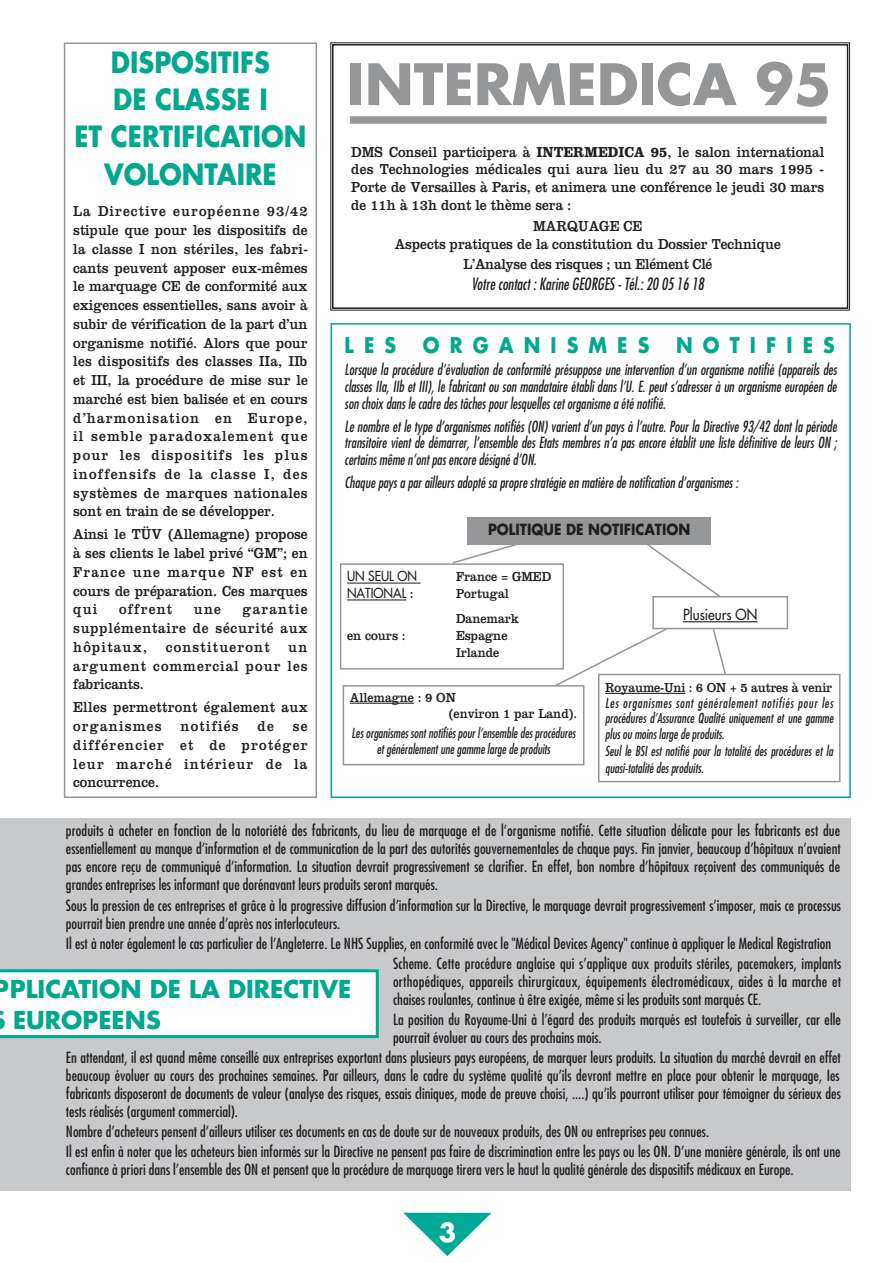
<style>
.page{position:relative;width:893px;height:1263px;background:#fff}
.page>*{position:absolute;margin:0;border:0;box-sizing:border-box;transform-origin:0 0}
.t1{font:700 55.5px "Futura";color:#949698}
.t2{font:700 28.5px/37.2px "Futura";color:#00a88e;text-align:center;scale:.9 1}
.t3{font:700 25.5px "Futura";color:#fff}
.t4{font:700 24px/31.2px "Futura";color:#00a88e}
.t5{font:700 21px "Futura";letter-spacing:.535em;color:#00a88e;scale:.9 1}
.t6{font:italic condensed 16.5px "Futura";color:#231f20;scale:.9 1}
.t7{font:condensed 15px/18px "Futura";color:#231f20}
.t8{font:15px/18.8px "Clarendon";color:#231f20;text-align:justify;scale:.9 1}
.t9{font:italic condensed 15px/16.8px "Futura";color:#231f20;text-align:justify;scale:.9 1}
.t10{font:15px/18.8px "Clarendon";letter-spacing:.025em;color:#231f20;scale:.9 1}
.t11{font:15px "Clarendon";letter-spacing:-.02em;color:#231f20;scale:.9 1}
.t12{font:700 15px "Futura";color:#231f20;scale:.9 1}
.t13{font:15px "Clarendon";letter-spacing:.09em;color:#231f20;scale:.9 1}
.t14{font:15px "Futura";color:#231f20;scale:.9 1}
.t15{font:italic condensed 13.5px/16.4px "Futura";color:#231f20;text-align:center;scale:.9 1}
.t16{font:13.5px/25.3px "Clarendon";color:#231f20;scale:.9 1}
.t17{font:13.5px "Futura";color:#231f20;scale:.9 1}
.s1{font-weight:700}
.s2{font-family:"Clarendon"}
</style>
<div class="page">
<svg style="left:403px;top:1213px;width:88px;height:43px"></svg>
<div style="left:330px;top:323px;width:520px;height:475px;border:2px solid #00a88e"></div>
<div style="left:467px;top:517px;width:243px;height:27px;background:#949698"></div>
<hr style="left:683px;top:621px;width:74px;height:1px;background:#231f20">
<div style="left:652px;top:596px;width:136px;height:33px;border:2px solid #949698"></div>
<svg style="left:342px;top:539px;width:380px;height:227px"></svg>
<svg style="left:597px;top:627px;width:244px;height:156px"></svg>
<div style="left:0;top:818px;width:850px;height:373px;background:#c7c9cb"></div>
<svg style="left:0;top:969px;width:379px;height:69px;background:#e6f6f4"></svg>
<div style="left:64px;top:43px;width:253px;height:755px;border:2px solid #949698"></div>
<div style="left:332px;top:44px;width:516px;height:265px;border:2px solid #231f20"></div>
<div style="left:350px;top:116px;width:476px;height:8px;background:#949698"></div>
<h2 class="t2" style="left:74px;top:46px;width:259px">DISPOSITIFS<br>DE CLASSE I<br>ET CERTIFICATION<br>VOLONTAIRE</h2>
<p class="t8" style="left:73px;top:203px;width:262px">La Directive européenne 93/42 stipule que pour les dispositifs de la classe I non stériles, les fabri&shy;cants peuvent apposer eux-mêmes le marquage CE de conformité aux exigences essentielles, sans avoir à subir de vérification de la part d’un organisme notifié. Alors que pour les dispositifs des classes IIa, IIb et III, la procédure de mise sur le marché est bien balisée et en cours d’harmonisation en Europe, il semble paradoxalement que pour les dispositifs les plus inoffensifs de la classe I, des systèmes de marques nationales sont en train de se développer.</p>
<p class="t8" style="left:73px;top:526px;width:262px">Ainsi le TÜV (Allemagne) propose à ses clients le label privé “GM”; en France une marque NF est en cours de préparation. Ces marques qui</p>
<p class="t13" style="left:119px;top:604px;width:61px">offrent</p>
<p class="t8" style="left:194px;top:601px;width:32px">une</p>
<p class="t8" style="left:73px;top:601px;width:262px;text-indent:169px">garantie supplémentaire de sécurité aux hôpitaux, constitueront un argument commercial pour les fabricants.</p>
<p class="t10" style="left:73px;top:699px;width:262px">Elles permettront également aux organismes</p>
<p class="t13" style="left:180px;top:721px;width:66px">notifiés</p>
<p class="t8" style="left:257px;top:718px;width:20px">de</p>
<p class="t8" style="left:73px;top:718px;width:262px;text-indent:219px">se différencier et de protéger leur marché intérieur de la concurrence.</p>
<h1 class="t1" style="left:347px;top:59px;width:486px">INTERMEDICA 95</h1>
<p class="t8" style="left:351px;top:145px;width:527px;line-height:17.5px">DMS Conseil participera à <span class="s1">INTERMEDICA 95</span>, le salon international des Technologies médicales qui aura lieu du 27 au 30 mars 1995 - Porte de Versailles à Paris, et animera une conférence le jeudi 30 mars de 11h à 13h dont le thème sera :</p>
<p class="t8" style="left:395px;top:219px;width:430px;line-height:17.5px;text-align:center">MARQUAGE CE<br>Aspects pratiques de la constitution du Dossier Technique</p>
<p class="t11" style="left:463px;top:258px;width:278px">L’Analyse des risques ; un Elément Clé</p>
<p class="t6" style="left:471px;top:277px;width:260px">Votre contact : Karine GEORGES - Tél.: 20 05 16 18</p>
<h3 class="t5" style="left:344px;top:336px;width:59px">LES</h3>
<h3 class="t5" style="left:423px;top:336px;width:253px">ORGANISMES</h3>
<h3 class="t5" style="left:676px;top:336px;width:178px">NOTIFIES</h3>
<p class="t9" style="left:344px;top:363px;width:548px">Lorsque la procédure d’évaluation de conformité présuppose une intervention d’un organisme notifié (appareils des classes IIa, IIb et III), le fabricant ou son mandataire établi dans l’U. E. peut s’adresser à un organisme européen de son choix dans le cadre des tâches pour lesquelles cet organisme a été notifié.</p>
<p class="t9" style="left:344px;top:419px;width:548px">Le nombre et le type d’organismes notifiés (ON) varient d’un pays à l’autre. Pour la Directive 93/42 dont la période transitoire vient de démarrer, l’ensemble des Etats membres n’a pas encore établit une liste définitive de leurs ON ; certains même n’ont pas encore désigné d’ON.</p>
<p class="t9" style="left:344px;top:475px;width:439px">Chaque pays a par ailleurs adopté sa propre stratégie en matière de notification d’organismes :</p>
<p class="t12" style="left:488px;top:523px;width:226px">POLITIQUE DE NOTIFICATION</p>
<p class="t17" style="left:347px;top:569px;width:79px">UN SEUL ON</p>
<p class="t16" style="left:456px;top:565px;width:107px">France = GMED</p>
<p class="t17" style="left:347px;top:586px;width:75px">NATIONAL <span class="s2">:</span></p>
<p class="t16" style="left:456px;top:582px;width:71px">Portugal<br>Danemark</p>
<p class="t16" style="left:347px;top:624px;width:66px">en cours :</p>
<p class="t16" style="left:456px;top:629px;width:59px;line-height:16.8px">Espagne<br>Irlande</p>
<p class="t16" style="left:449px;top:690px;width:144px;line-height:16.5px;text-indent:-99px">Allemagne : 9 ON<br>(environ 1 par Land).</p>
<p class="t15" style="left:351px;top:726px;width:250px;line-height:15.8px">Les organismes sont notifiés pour l’ensemble des procédures et généralement une gamme large de produits</p>
<p class="t14" style="left:683px;top:607px;width:84px">Plusieurs ON</p>
<p class="t16" style="left:605px;top:676px;width:254px">Royaume-Uni : 6 ON + 5 autres à venir</p>
<p class="t15" style="left:605px;top:696px;width:255px;text-align:left">Les organismes sont généralement notifiés pour les procédures d’Assurance Qualité uniquement et une gamme plus ou moins large de produits.<br>Seul le BSI est notifié pour la totalité des procédures et la quasi-totalité des produits.</p>
<p class="t7" style="left:66px;top:823px;width:776px;text-align:justify">produits à acheter en fonction de la notoriété des fabricants, du lieu de marquage et de l’organisme notifié. Cette situation délicate pour les fabricants est due essentiellement au manque d’information et de communication de la part des autorités gouvernementales de chaque pays. Fin janvier, beaucoup d’hôpitaux n’avaient pas encore reçu de communiqué d’information. La situation devrait progressivement se clarifier. En effet, bon nombre d’hôpitaux reçoivent des communiqués de grandes entreprises les informant que dorénavant leurs produits seront marqués.</p>
<p class="t7" style="left:66px;top:897px;width:776px">Sous la pression de ces entreprises et grâce à la progressive diffusion d’information sur la Directive, le marquage devrait progressivement s’imposer, mais ce processus pourrait bien prendre une année d’après nos interlocuteurs.</p>
<p class="t7" style="left:393px;top:934px;width:450px;line-height:20.1px;text-indent:-327px">Il est à noter également le cas particulier de l’Angleterre. Le NHS Supplies, en conformité avec le "Médical Devices Agency" continue à appliquer le Medical Registration<br>Scheme. Cette procédure anglaise qui s’applique aux produits stériles, pacemakers, implants</p>
<p class="t7" style="left:393px;top:973px;width:449px">orthopédiques, appareils chirurgicaux, équipements électromédicaux, aides à la marche et chaises roulantes, continue à être exigée, même si les produits sont marqués CE.</p>
<p class="t7" style="left:393px;top:1012px;width:449px">La position du Royaume-Uni à l’égard des produits marqués est toutefois à surveiller, car elle pourrait évoluer au cours des prochains mois.</p>
<p class="t7" style="left:66px;top:1050px;width:776px;text-align:justify">En attendant, il est quand même conseillé aux entreprises exportant dans plusieurs pays européens, de marquer leurs produits. La situation du marché devrait en effet beaucoup évoluer au cours des prochaines semaines. Par ailleurs, dans le cadre du système qualité qu’ils devront mettre en place pour obtenir le marquage, Ies fabricants disposeront de documents de valeur (analyse des risques, essais cliniques, mode de preuve choisi, ....) qu’ils pourront utiliser pour témoigner du sérieux des tests réalisés (argument commercial).</p>
<p class="t7" style="left:66px;top:1123px;width:776px;line-height:20.1px">Nombre d’acheteurs pensent d’ailleurs utiliser ces documents en cas de doute sur de nouveaux produits, des ON ou entreprises peu connues.<br>Il est enfin à noter que les acheteurs bien informés sur la Directive ne pensent pas faire de discrimination entre les pays ou les ON. D’une manière générale, ils ont une</p>
<p class="t7" style="left:66px;top:1162px;width:729px">confiance à priori dans l’ensemble des ON et pensent que la procédure de marquage tirera vers le haut la qualité générale des dispositifs médicaux en Europe.</p>
<h3 class="t4" style="left:13px;top:976px;width:340px;text-indent:-19px">PPLICATION DE LA DIRECTIVE<br>EUROPEENS</h3>
<h3 class="t3" style="left:439px;top:1221px;width:19px">3</h3>
</div>
